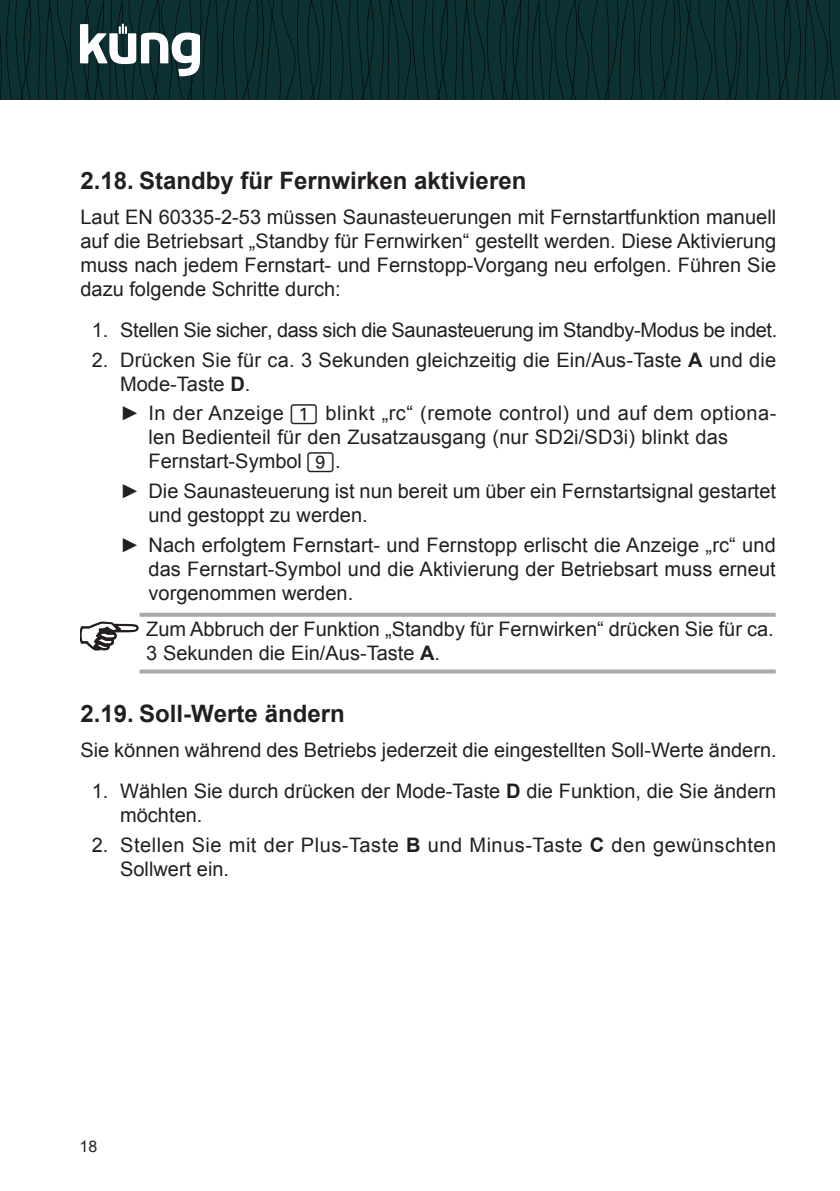
<style>
.page{position:relative;width:840px;height:1191px;background:#fff}
.page>*{position:absolute;margin:0;border:0;box-sizing:border-box;transform-origin:0 0}
.t1{font:700 24px "Arial";color:#231f20}
.t2{font:20px/24px "Arial";color:#231f20}
.t3{font:20px/24px "Arial";letter-spacing:.025em;color:#231f20}
.t4{font:20px "Arial";letter-spacing:-.02em;color:#231f20}
.t5{font:16px "Arial";color:#231f20}
.s1{font-style:inherit}
.s2{font-weight:700}
.s3{font-family:"Num Line Three"}
</style>
<div class="page">
<svg style="left:0;top:0;width:839px;height:100px"></svg>
<svg style="left:80px;top:621px;width:59px;height:29px"></svg>
<svg style="left:139px;top:613px;width:636px;height:4px;fill:#a8a9ad"></svg>
<svg style="left:139px;top:669px;width:636px;height:4px;fill:#a8a9ad"></svg>
<p class="t1" style="left:80px;top:163px;width:447px">2.18. Standby für Fernwirken aktivieren</p>
<p class="t2" style="left:80px;top:205px;width:697px;text-align:justify">Laut EN 60335-2-53 müssen Saunasteuerungen mit Fernstartfunktion manuell auf die Betriebsart „Standby für Fernwirken“ gestellt werden. Diese Aktivierung muss nach jedem Fernstart- und Fernstopp-Vorgang neu erfolgen. Führen Sie dazu folgende Schritte durch:</p>
<p class="t4" style="left:92px;top:316px;width:686px"><span class="s1">1.</span> Stellen Sie sicher, dass sich die Saunasteuerung im Standby-Modus be indet.</p>
<p class="t2" style="left:120px;top:347px;width:657px;text-indent:-28px"><span class="s1">2.</span> Drücken Sie für ca. 3 Sekunden gleichzeitig die Ein/Aus-Taste <span class="s2">A</span> und die<br>Mode-Taste <span class="s2">D</span>.</p>
<p class="t2" style="left:148px;top:401px;width:629px;text-indent:-28px">► In der Anzeige <span class="s3">1</span> blinkt „rc“ (remote control) und auf dem optiona&shy;len Bedienteil für den Zusatzausgang (nur <span class="s1">S</span>D2i/<span class="s1">S</span>D3i) blinkt das<br>Fernstart-Symbol <span class="s3">9</span>.</p>
<p class="t2" style="left:148px;top:479px;width:628px;text-indent:-28px">► Die Saunasteuerung ist nun bereit um über ein Fernstartsignal gestartet und gestoppt zu werden.</p>
<p class="t2" style="left:148px;top:532px;width:628px;text-align:justify;text-indent:-28px">► Nach erfolgtem Fernstart- und Fernstopp erlischt die Anzeige „rc“ und das Fernstart-Symbol und die Aktivierung der Betriebsart muss erneut vorgenommen werden.</p>
<p class="t2" style="left:146px;top:616px;width:628px">Zum Abbruch der Funktion „Standby für Fernwirken“ drücken Sie für ca.<br>3 Sekunden die Ein/Aus-Taste <span class="s2">A</span>.</p>
<p class="t1" style="left:80px;top:696px;width:266px">2.19. Soll-Werte ändern</p>
<p class="t2" style="left:80px;top:738px;width:697px">Sie können während des Betriebs jederzeit die eingestellten Soll-Werte ändern.</p>
<p class="t2" style="left:120px;top:779px;width:657px;text-indent:-28px">1. Wählen Sie durch drücken der Mode-Taste <span class="s2">D</span> die Funktion, die Sie ändern möchten.</p>
<p class="t3" style="left:120px;top:832px;width:657px;text-indent:-28px">2. Stellen Sie mit der Plus-Taste <span class="s2">B</span> und Minus-Taste <span class="s2">C</span> den gewünschten<br>Sollwert ein.</p>
<p class="t5" style="left:79px;top:1135px;width:19px">18</p>
</div>
